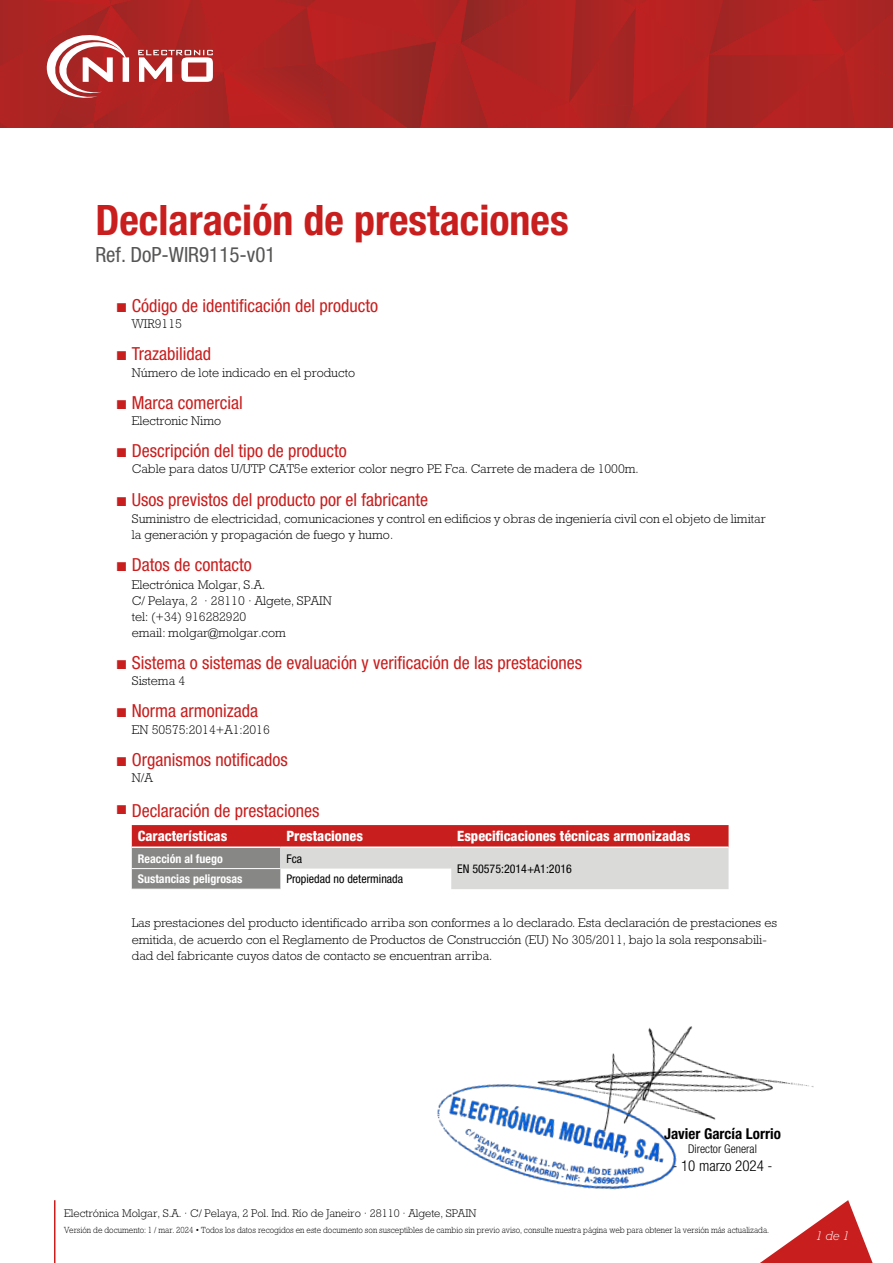
<style>
.page{position:relative;width:893px;height:1263px;background:#fff}
.page>*{position:absolute;margin:0;border:0;box-sizing:border-box;transform-origin:0 0}
.t1{font:700 condensed 42px "Helvetica Neue LT Std";color:#c91e1e}
.t2{font:condensed 21px "Helvetica Neue LT Std";color:#565655}
.t3{font:condensed 18px "Helvetica Neue LT Std";color:#c91e1e}
.t4{font:700 condensed 15px "Helvetica Neue LT Std";color:#000}
.t5{font:300 condensed 15px "Helvetica Neue LT Std";color:#000}
.t6{font:800 condensed 14.25px "Helvetica Neue LT Std";color:#fff}
.t7{font:300 12.75px/16px "Rockwell Std";color:#000}
.t8{font:italic 300 12.75px "Rockwell Std";color:#fff}
.t9{font:condensed 12px "Helvetica Neue LT Std";color:#000}
.t10{font:700 condensed 12px "Helvetica Neue LT Std";color:#fff}
.t11{font:300 condensed 12px "Helvetica Neue LT Std";color:#000}
.t12{font:300 11.25px "Rockwell Std";color:#000}
.t13{font:300 9px "Rockwell Std";color:#000;scale:.89 1}
</style>
<div class="page">
<svg style="left:0;top:0;width:893px;height:128px;background:#b02928"></svg>
<img style="left:612px;top:1026px;width:202px;height:94px">
<img style="left:437px;top:1066px;width:251px;height:124px">
<svg style="left:760px;top:1200px;width:113px;height:63px"></svg>
<hr style="left:54px;top:1200px;width:2px;height:63px;background:#c91e1e">
<svg style="left:132px;top:825px;width:597px;height:64px;background:#ca9090"></svg>
<hr style="left:132px;top:846px;width:148px;height:2px;background:#fff">
<hr style="left:280px;top:846px;width:171px;height:2px;background:#fff">
<hr style="left:451px;top:846px;width:278px;height:2px;background:#fff">
<hr style="left:132px;top:868px;width:148px;height:1px;background:#fff">
<h1 class="t1" style="left:95px;top:195px;width:475px">Declaración de prestaciones</h1>
<h2 class="t2" style="left:95px;top:243px;width:182px">Ref. DoP-WIR9115-v01</h2>
<h3 class="t3" style="left:117px;top:295px;width:263px">■ Código de identificación del producto</h3>
<p class="t7" style="left:132px;top:316px;width:52px">WIR9115</p>
<h3 class="t3" style="left:117px;top:344px;width:96px">■ Trazabilidad</h3>
<p class="t7" style="left:132px;top:364px;width:225px">Número de lote indicado en el producto</p>
<h3 class="t3" style="left:117px;top:392px;width:127px">■ Marca comercial</h3>
<p class="t7" style="left:132px;top:412px;width:91px">Electronic Nimo</p>
<h3 class="t3" style="left:117px;top:440px;width:231px">■ Descripción del tipo de producto</h3>
<p class="t7" style="left:132px;top:461px;width:508px">Cable para datos U/UTP CAT5e exterior color negro PE Fca. Carrete de madera de 1000m.</p>
<h3 class="t3" style="left:117px;top:489px;width:313px">■ Usos previstos del producto por el fabricante</h3>
<p class="t7" style="left:132px;top:511px;width:635px">Suministro de electricidad, comunicaciones y control en edificios y obras de ingeniería civil con el objeto de limitar la generación y propagación de fuego y humo.</p>
<h3 class="t3" style="left:117px;top:554px;width:136px">■ Datos de contacto</h3>
<p class="t7" style="left:132px;top:576px;width:202px">Electrónica Molgar, S.A.<br>C/ Pelaya, 2 · 28110 · Algete, SPAIN tel: (+34) 916282920<br>email: molgar@molgar.com</p>
<h3 class="t3" style="left:117px;top:652px;width:467px">■ Sistema o sistemas de evaluación y verificación de las prestaciones</h3>
<p class="t7" style="left:132px;top:673px;width:55px">Sistema 4</p>
<h3 class="t3" style="left:117px;top:701px;width:143px">■ Norma armonizada</h3>
<p class="t7" style="left:132px;top:721px;width:139px">EN 50575:2014+A1:2016</p>
<h3 class="t3" style="left:117px;top:749px;width:172px">■ Organismos notificados</h3>
<p class="t7" style="left:132px;top:770px;width:22px">N/A</p>
<h3 class="t3" style="left:117px;top:800px;width:204px">■ Declaración de prestaciones</h3>
<p class="t6" style="left:138px;top:827px;width:91px">Características</p>
<p class="t6" style="left:286px;top:827px;width:78px">Prestaciones</p>
<p class="t6" style="left:457px;top:827px;width:235px">Especificaciones técnicas armonizadas</p>
<p class="t10" style="left:138px;top:851px;width:87px">Reacción al fuego</p>
<p class="t9" style="left:286px;top:851px;width:17px">Fca</p>
<p class="t9" style="left:457px;top:862px;width:116px">EN 50575:2014+A1:2016</p>
<p class="t10" style="left:138px;top:872px;width:106px">Sustancias peligrosas</p>
<p class="t9" style="left:286px;top:872px;width:118px">Propiedad no determinada</p>
<p class="t7" style="left:132px;top:914px;width:647px;line-height:16.5px">Las prestaciones del producto identificado arriba son conformes a lo declarado. Esta declaración de prestaciones es emitida, de acuerdo con el Reglamento de Productos de Construcción (EU) No 305/2011, bajo la sola responsabili&shy;dad del fabricante cuyos datos de contacto se encuentran arriba.</p>
<p class="t4" style="left:664px;top:1124px;width:118px">Javier García Lorrio</p>
<p class="t11" style="left:688px;top:1142px;width:70px">Director General</p>
<p class="t5" style="left:672px;top:1157px;width:102px">- 10 marzo 2024 -</p>
<p class="t12" style="left:64px;top:1206px;width:414px">Electrónica Molgar, S.A. · C/ Pelaya, 2 Pol. Ind. Río de Janeiro · 28110 · Algete, SPAIN</p>
<p class="t13" style="left:64px;top:1225px;width:794px">Versión de documento: 1 / mar. 2024 • Todos los datos recogidos en este documento son susceptibles de cambio sin previo aviso, consulte nuestra página web para obtener la versión más actualizada.</p>
<p class="t8" style="left:815px;top:1229px;width:35px">1 de 1</p>
</div>
